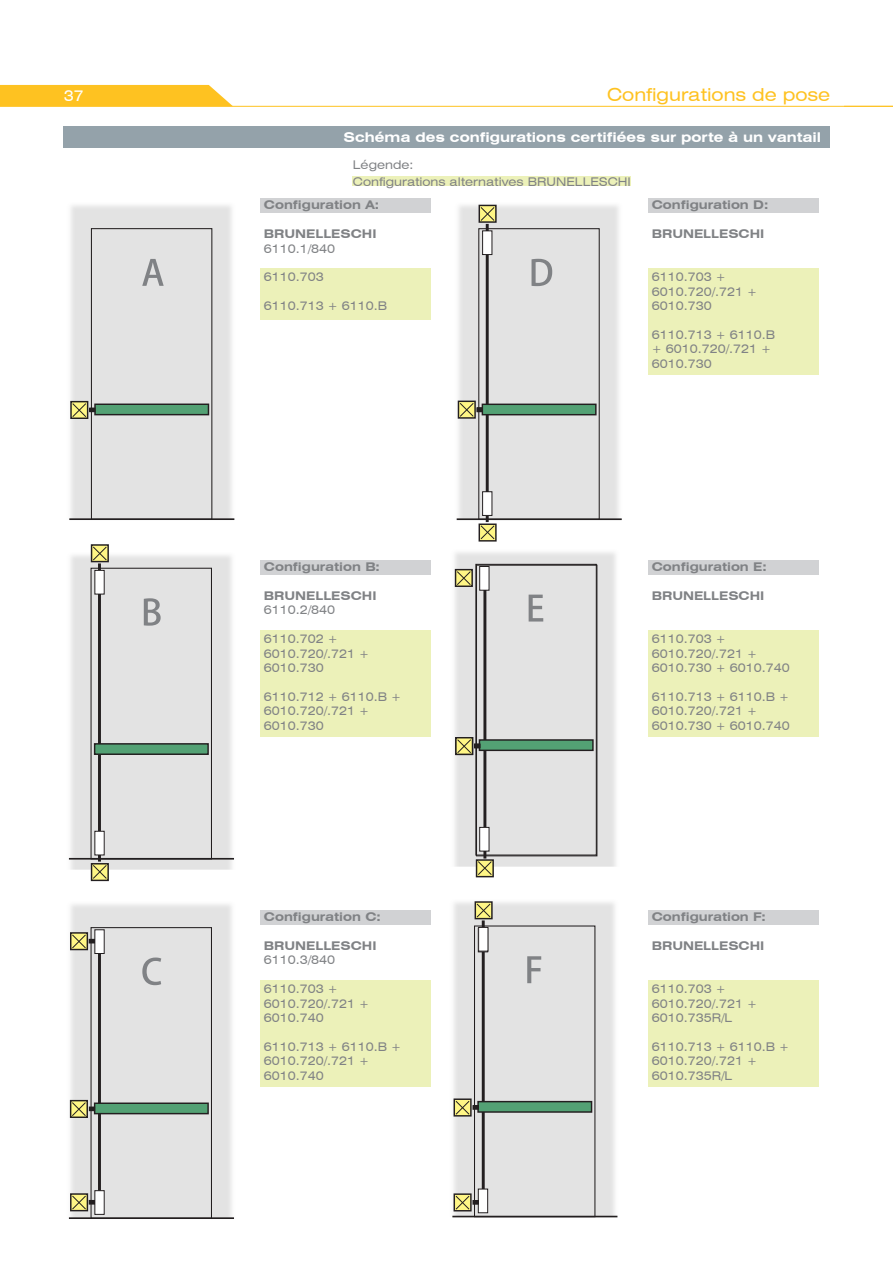
<style>
.page{position:relative;width:893px;height:1263px;background:#fff}
.page>*{position:absolute;margin:0;border:0;box-sizing:border-box;transform-origin:0 0}
.t1{font:expanded 18px "Swiss 721 BT";color:#fec221}
.t2{font:expanded 15px "Swiss 721 BT";color:#fff}
.t3{font:700 expanded 13.5px "Swiss 721 BT";color:#fff}
.t4{font:expanded 12px/14.4px "Swiss 721 BT";color:#808285}
.t5{font:700 expanded 12px "Swiss 721 BT";color:#808285}
</style>
<div class="page">
<div style="left:0;top:85px;width:233px;height:21px;background:#fec221"></div>
<hr style="left:0;top:106px;width:893px;height:1px;background:#fec221">
<div style="left:64px;top:126px;width:766px;height:22px;background:#94a2aa"></div>
<div style="left:260px;top:268px;width:170px;height:51px;background:#ecf1b9"></div>
<div style="left:260px;top:198px;width:170px;height:15px;background:#d1d2d4"></div>
<div style="left:70px;top:205px;width:165px;height:314px;background:#e3e3e3"></div>
<div style="left:91px;top:228px;width:121px;height:292px;border:1px solid #231f20"></div>
<hr style="left:69px;top:518px;width:165px;height:2px;background:#231f20">
<div style="left:95px;top:404px;width:113px;height:11px;background:#53a174"></div>
<div style="left:94px;top:403px;width:115px;height:12px;border:1px solid #231f20"></div>
<div style="left:70px;top:401px;width:18px;height:18px;border:1px solid #231f20"></div>
<svg style="left:72px;top:403px;width:23px;height:15px"></svg>
<svg style="left:142px;top:259px;width:22px;height:27px"></svg>
<img style="left:68px;top:548px;width:166px;height:321px">
<div style="left:91px;top:568px;width:121px;height:291px;border:1px solid #231f20"></div>
<hr style="left:69px;top:858px;width:165px;height:1px;background:#231f20">
<svg style="left:144px;top:598px;width:17px;height:28px"></svg>
<hr style="left:98px;top:563px;width:3px;height:298px;background:#231f20">
<div style="left:91px;top:544px;width:18px;height:18px;border:1px solid #231f20"></div>
<svg style="left:92px;top:546px;width:15px;height:15px"></svg>
<div style="left:95px;top:570px;width:9px;height:24px;background:#fff"></div>
<div style="left:91px;top:863px;width:18px;height:18px;border:1px solid #231f20"></div>
<svg style="left:92px;top:864px;width:15px;height:15px"></svg>
<div style="left:95px;top:831px;width:9px;height:24px;background:#fff"></div>
<div style="left:68px;top:904px;width:164px;height:314px;background:#e3e3e3"></div>
<div style="left:91px;top:927px;width:121px;height:292px;border:1px solid #231f20"></div>
<hr style="left:69px;top:1217px;width:165px;height:2px;background:#231f20">
<svg style="left:142px;top:957px;width:19px;height:28px"></svg>
<div style="left:70px;top:932px;width:18px;height:18px;border:1px solid #231f20"></div>
<div style="left:95px;top:930px;width:9px;height:23px;background:#fff"></div>
<div style="left:94px;top:929px;width:11px;height:25px;border:1px solid #231f20"></div>
<div style="left:95px;top:1191px;width:9px;height:23px;background:#fff"></div>
<div style="left:94px;top:1190px;width:11px;height:25px;border:1px solid #231f20"></div>
<svg style="left:71px;top:934px;width:24px;height:15px"></svg>
<div style="left:70px;top:1193px;width:18px;height:18px;border:1px solid #231f20"></div>
<svg style="left:71px;top:1195px;width:24px;height:15px"></svg>
<hr style="left:98px;top:954px;width:3px;height:236px;background:#231f20">
<div style="left:95px;top:744px;width:113px;height:10px;background:#53a174"></div>
<div style="left:94px;top:743px;width:115px;height:12px;border:1px solid #231f20"></div>
<div style="left:95px;top:1103px;width:113px;height:10px;background:#53a174"></div>
<div style="left:94px;top:1102px;width:115px;height:12px;border:1px solid #231f20"></div>
<div style="left:70px;top:1100px;width:18px;height:18px;border:1px solid #231f20"></div>
<svg style="left:71px;top:1101px;width:24px;height:16px"></svg>
<div style="left:454px;top:552px;width:162px;height:314px;background:#e3e3e3"></div>
<hr style="left:483px;top:568px;width:3px;height:290px;background:#231f20">
<svg style="left:529px;top:595px;width:14px;height:26px"></svg>
<div style="left:455px;top:569px;width:18px;height:18px;border:1px solid #231f20"></div>
<svg style="left:456px;top:570px;width:15px;height:16px"></svg>
<div style="left:480px;top:566px;width:9px;height:24px;background:#fff"></div>
<div style="left:479px;top:566px;width:10px;height:25px;border:1px solid #231f20"></div>
<div style="left:480px;top:827px;width:9px;height:24px;background:#fff"></div>
<div style="left:479px;top:827px;width:10px;height:24px;border:1px solid #231f20"></div>
<div style="left:479px;top:740px;width:114px;height:10px;background:#53a174"></div>
<div style="left:479px;top:739px;width:115px;height:12px;border:1px solid #231f20"></div>
<div style="left:476px;top:565px;width:121px;height:291px;border:1px solid #231f20"></div>
<div style="left:456px;top:204px;width:163px;height:315px;background:#e3e3e3"></div>
<div style="left:478px;top:228px;width:122px;height:292px;border:1px solid #231f20"></div>
<hr style="left:457px;top:518px;width:165px;height:2px;background:#231f20">
<svg style="left:531px;top:259px;width:21px;height:27px"></svg>
<hr style="left:486px;top:224px;width:3px;height:298px;background:#231f20">
<div style="left:479px;top:205px;width:18px;height:18px;border:1px solid #231f20"></div>
<svg style="left:480px;top:206px;width:15px;height:16px"></svg>
<div style="left:483px;top:231px;width:9px;height:24px;background:#fff"></div>
<div style="left:482px;top:230px;width:10px;height:25px;border:1px solid #231f20"></div>
<div style="left:479px;top:523px;width:18px;height:19px;border:1px solid #231f20"></div>
<svg style="left:480px;top:525px;width:15px;height:15px"></svg>
<div style="left:483px;top:492px;width:9px;height:23px;background:#fff"></div>
<div style="left:482px;top:491px;width:10px;height:25px;border:1px solid #231f20"></div>
<div style="left:476px;top:859px;width:18px;height:18px;border:1px solid #231f20"></div>
<svg style="left:477px;top:860px;width:15px;height:16px"></svg>
<div style="left:458px;top:401px;width:18px;height:18px;border:1px solid #231f20"></div>
<svg style="left:459px;top:402px;width:24px;height:15px"></svg>
<div style="left:482px;top:404px;width:114px;height:11px;background:#53a174"></div>
<div style="left:482px;top:404px;width:115px;height:11px;border:1px solid #231f20"></div>
<div style="left:455px;top:737px;width:18px;height:18px;border:1px solid #231f20"></div>
<svg style="left:457px;top:739px;width:23px;height:15px"></svg>
<img style="left:452px;top:901px;width:166px;height:315px">
<hr style="left:482px;top:920px;width:3px;height:287px;background:#231f20">
<div style="left:474px;top:925px;width:121px;height:292px;border:1px solid #231f20"></div>
<hr style="left:452px;top:1216px;width:165px;height:1px;background:#231f20">
<svg style="left:527px;top:956px;width:14px;height:27px"></svg>
<div style="left:478px;top:928px;width:10px;height:24px;border:1px solid #231f20"></div>
<div style="left:478px;top:1189px;width:10px;height:24px;background:#fff"></div>
<div style="left:478px;top:1189px;width:10px;height:24px;border:1px solid #231f20"></div>
<div style="left:478px;top:1101px;width:114px;height:11px;background:#53a174"></div>
<div style="left:477px;top:1101px;width:115px;height:12px;border:1px solid #231f20"></div>
<div style="left:475px;top:901px;width:18px;height:18px;border:1px solid #231f20"></div>
<svg style="left:476px;top:903px;width:15px;height:15px"></svg>
<div style="left:479px;top:927px;width:9px;height:24px;background:#fff"></div>
<div style="left:478px;top:927px;width:10px;height:24px;border:1px solid #231f20"></div>
<div style="left:454px;top:1098px;width:18px;height:18px;border:1px solid #231f20"></div>
<svg style="left:455px;top:1100px;width:23px;height:15px"></svg>
<div style="left:454px;top:1193px;width:18px;height:18px;border:1px solid #231f20"></div>
<svg style="left:455px;top:1195px;width:23px;height:15px"></svg>
<div style="left:353px;top:177px;width:278px;height:9px;background:#ecf1b9"></div>
<div style="left:260px;top:630px;width:170px;height:106px;background:#ecf1b9"></div>
<div style="left:260px;top:560px;width:170px;height:15px;background:#d1d2d4"></div>
<div style="left:260px;top:980px;width:170px;height:106px;background:#ecf1b9"></div>
<div style="left:260px;top:910px;width:170px;height:15px;background:#d1d2d4"></div>
<div style="left:648px;top:268px;width:170px;height:106px;background:#ecf1b9"></div>
<div style="left:648px;top:198px;width:170px;height:15px;background:#d1d2d4"></div>
<div style="left:648px;top:630px;width:170px;height:106px;background:#ecf1b9"></div>
<div style="left:648px;top:560px;width:170px;height:15px;background:#d1d2d4"></div>
<div style="left:648px;top:980px;width:170px;height:106px;background:#ecf1b9"></div>
<div style="left:648px;top:910px;width:170px;height:15px;background:#d1d2d4"></div>
<p class="t2" style="left:64px;top:87px;width:22px">37</p>
<p class="t1" style="left:607px;top:84px;width:225px">Configurations de pose</p>
<p class="t3" style="left:344px;top:129px;width:479px">Schéma des configurations certifiées sur porte à un vantail</p>
<p class="t4" style="left:353px;top:158px;width:62px">Légende:</p>
<p class="t4" style="left:353px;top:174px;width:280px">Configurations alternatives BRUNELLESCHI</p>
<p class="t5" style="left:264px;top:198px;width:117px">Configuration A:</p>
<p class="t5" style="left:264px;top:227px;width:114px">BRUNELLESCHI</p>
<p class="t4" style="left:264px;top:241px;width:73px">6110.1/840</p>
<p class="t4" style="left:264px;top:270px;width:62px">6110.703</p>
<p class="t4" style="left:264px;top:299px;width:125px">6110.713 + 6110.B</p>
<p class="t5" style="left:652px;top:198px;width:118px">Configuration D:</p>
<p class="t5" style="left:652px;top:227px;width:114px">BRUNELLESCHI</p>
<p class="t4" style="left:652px;top:270px;width:107px">6110.703 +<br>6010.720/.721 +<br>6010.730</p>
<p class="t4" style="left:652px;top:327px;width:125px">6110.713 + 6110.B + 6010.720/.721 +<br>6010.730</p>
<p class="t5" style="left:264px;top:560px;width:118px">Configuration B:</p>
<p class="t5" style="left:264px;top:588px;width:114px">BRUNELLESCHI</p>
<p class="t4" style="left:264px;top:603px;width:73px">6110.2/840</p>
<p class="t4" style="left:264px;top:632px;width:107px">6110.702 +<br>6010.720/.721 +<br>6010.730</p>
<p class="t4" style="left:264px;top:689px;width:139px">6110.712 + 6110.B +</p>
<p class="t4" style="left:264px;top:704px;width:107px">6010.720/.721 +<br>6010.730</p>
<p class="t5" style="left:264px;top:910px;width:118px">Configuration C:</p>
<p class="t5" style="left:264px;top:938px;width:114px">BRUNELLESCHI</p>
<p class="t4" style="left:264px;top:953px;width:73px">6110.3/840</p>
<p class="t4" style="left:264px;top:982px;width:107px">6110.703 +<br>6010.720/.721 +<br>6010.740</p>
<p class="t4" style="left:264px;top:1039px;width:139px">6110.713 + 6110.B +</p>
<p class="t4" style="left:264px;top:1054px;width:107px">6010.720/.721 +<br>6010.740</p>
<p class="t5" style="left:652px;top:560px;width:116px">Configuration E:</p>
<p class="t5" style="left:652px;top:588px;width:114px">BRUNELLESCHI</p>
<p class="t4" style="left:652px;top:632px;width:140px">6110.703 +<br>6010.720/.721 +<br>6010.730 + 6010.740</p>
<p class="t4" style="left:652px;top:689px;width:139px">6110.713 + 6110.B +</p>
<p class="t4" style="left:652px;top:704px;width:140px">6010.720/.721 +<br>6010.730 + 6010.740</p>
<p class="t5" style="left:652px;top:910px;width:115px">Configuration F:</p>
<p class="t5" style="left:652px;top:938px;width:114px">BRUNELLESCHI</p>
<p class="t4" style="left:652px;top:982px;width:107px">6110.703 +<br>6010.720/.721 +<br>6010.735R/L</p>
<p class="t4" style="left:652px;top:1039px;width:139px">6110.713 + 6110.B +</p>
<p class="t4" style="left:652px;top:1054px;width:107px">6010.720/.721 +<br>6010.735R/L</p>
</div>
